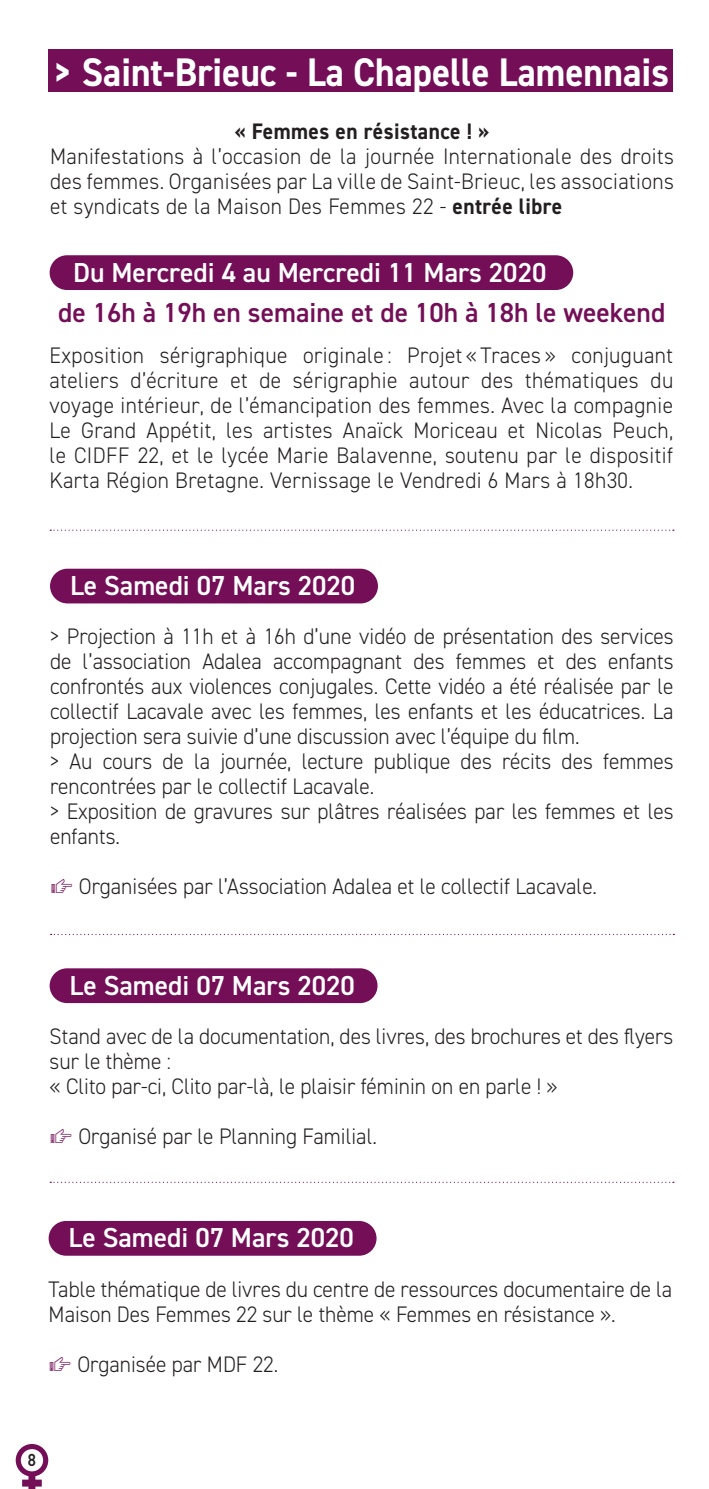
<style>
.page{position:relative;width:709px;height:1489px;background:#fff}
.page>*{position:absolute;margin:0;border:0;box-sizing:border-box;transform-origin:0 0}
.t1{font:700 40px "DIN2014";color:#fff;scale:.93 1}
.t2{font:600 27.5px "DIN2014";color:#fff}
.t3{font:600 27.5px "DIN2014";color:#730e57}
.t4{font:300 22.5px/25px "DIN2014";color:#231f20;scale:.95 1}
.t5{font:700 22.5px "DIN2014";letter-spacing:.02em;color:#231f20;scale:.95 1}
.t6{font:600 17.5px "DIN2014";color:#231f20;scale:.89 1}
.s1{font-weight:700}
.s2{color:#730e57}
</style>
<div class="page">
<svg style="left:16px;top:1444px;width:32px;height:44px"></svg>
<div style="left:48px;top:50px;width:625px;height:42px;background:#730e57"></div>
<svg style="left:50px;top:529px;width:624px;height:2px"></svg>
<div style="left:50px;top:255px;width:523px;height:35px;background:#730e57;border-radius:17px"></div>
<svg style="left:51px;top:933px;width:623px;height:2px"></svg>
<div style="left:50px;top:568px;width:328px;height:35px;background:#730e57;border-radius:17px"></div>
<div style="left:50px;top:968px;width:327px;height:35px;background:#730e57;border-radius:17px"></div>
<div style="left:49px;top:1220px;width:327px;height:35px;background:#730e57;border-radius:17px"></div>
<svg style="left:50px;top:1181px;width:624px;height:1px"></svg>
<h1 class="t1" style="left:52px;top:52px;width:664px">&gt; Saint-Brieuc - La Chapelle Lamennais</h1>
<p class="t5" style="left:234px;top:120px;width:270px">« Femmes en résistance ! »</p>
<p class="t4" style="left:50px;top:144px;width:658px;text-align:justify">Manifestations à l’occasion de la journée Internationale des droits des femmes. Organisées par La ville de Saint-Brieuc, les associations et syndicats de la Maison Des Femmes 22 - <span class="s1">entrée libre</span></p>
<p class="t2" style="left:73px;top:262px;width:475px">Du Mercredi 4 au Mercredi 11 Mars 2020</p>
<p class="t3" style="left:58px;top:302px;width:608px">de 16h à 19h en semaine et de 10h à 18h le weekend</p>
<p class="t4" style="left:50px;top:342px;width:658px;text-align:justify">Exposition sérigraphique originale : Projet « Traces » conjuguant ateliers d’écriture et de sérigraphie autour des thématiques du voyage intérieur, de l’émancipation des femmes. Avec la compagnie Le Grand Appétit, les artistes Anaïck Moriceau et Nicolas Peuch, le CIDFF 22, et le lycée Marie Balavenne, soutenu par le dispositif Karta Région Bretagne. Vernissage le Vendredi 6 Mars à 18h30.</p>
<p class="t2" style="left:70px;top:575px;width:287px">Le Samedi 07 Mars 2020</p>
<p class="t4" style="left:50px;top:624px;width:658px">&gt; Projection à 11h et à 16h d’une vidéo de présentation des services de l’association Adalea accompagnant des femmes et des enfants confrontés aux violences conjugales. Cette vidéo a été réalisée par le collectif Lacavale avec les femmes, les enfants et les éducatrices. La projection sera suivie d’une discussion avec l’équipe du film.<br>&gt; Au cours de la journée, lecture publique des récits des femmes rencontrées par le collectif Lacavale.<br>&gt; Exposition de gravures sur plâtres réalisées par les femmes et les enfants.</p>
<p class="t4" style="left:50px;top:874px;width:577px"><span class="s2">☞</span> Organisées par l’Association Adalea et le collectif Lacavale.</p>
<p class="t2" style="left:70px;top:974px;width:287px">Le Samedi 07 Mars 2020</p>
<p class="t4" style="left:50px;top:1023px;width:658px">Stand avec de la documentation, des livres, des brochures et des flyers sur le thème :<br>« Clito par-ci, Clito par-là, le plaisir féminin on en parle ! »</p>
<p class="t4" style="left:50px;top:1123px;width:346px"><span class="s2">☞</span> Organisé par le Planning Familial.</p>
<p class="t2" style="left:69px;top:1227px;width:287px">Le Samedi 07 Mars 2020</p>
<p class="t4" style="left:49px;top:1276px;width:658px">Table thématique de livres du centre de ressources documentaire de la<br>Maison Des Femmes 22 sur le thème « Femmes en résistance ».</p>
<p class="t4" style="left:49px;top:1351px;width:243px"><span class="s2">☞</span> Organisée par MDF 22.</p>
<p class="t6" style="left:28px;top:1453px;width:11px">8</p>
</div>
